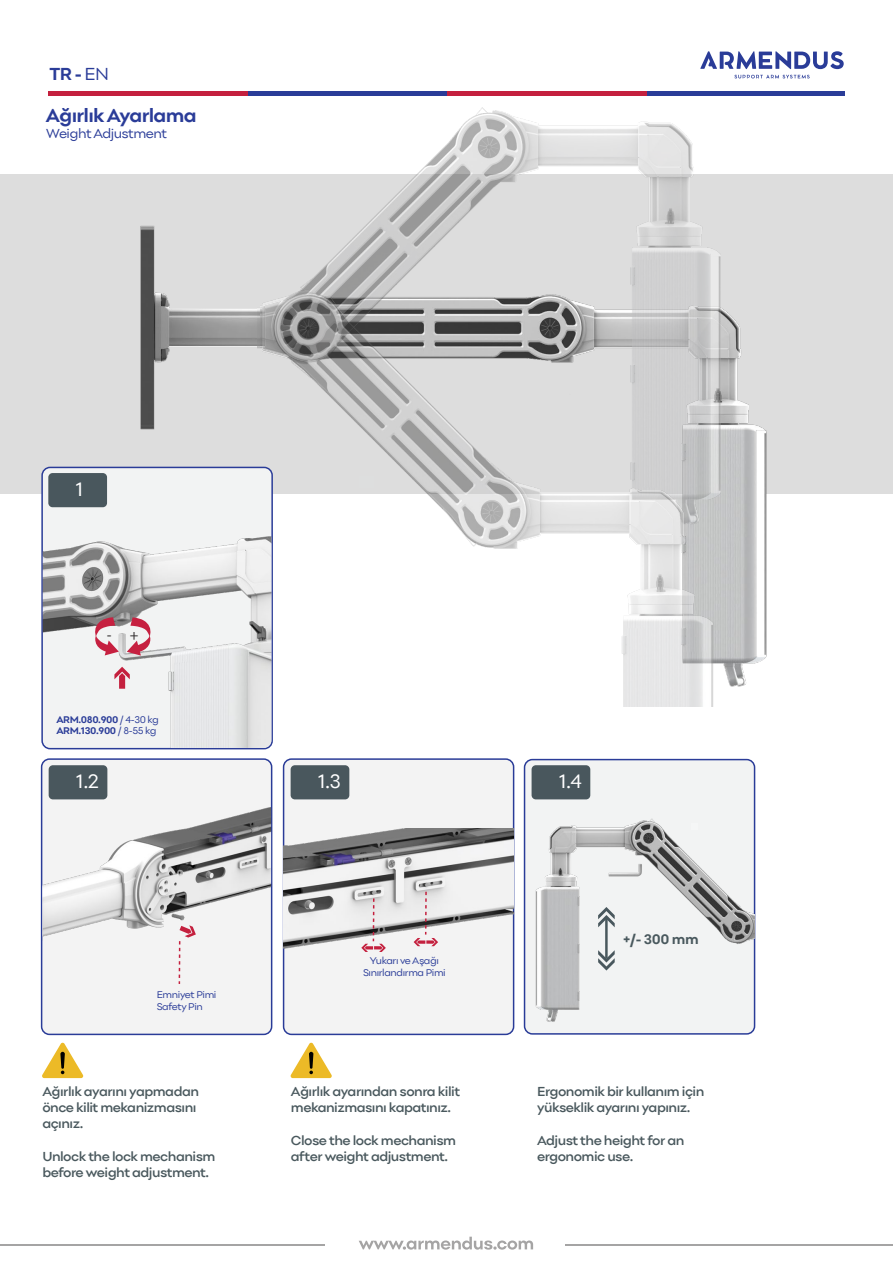
<style>
.page{position:relative;width:893px;height:1263px;background:#fff}
.page>*{position:absolute;margin:0;border:0;box-sizing:border-box;transform-origin:0 0}
.t1{font:20.1px "Point";color:#fff}
.t2{font:700 19.5px "Point";letter-spacing:-.04em;color:#2a3c98}
.t3{font:700 18px "Point";color:#2a3c98}
.t4{font:14.4px "Myriad Pro";color:#231f20}
.t5{font:700 14.25px "Point";color:#49585d}
.t6{font:600 13.5px/16.2px "Point";letter-spacing:-.04em;color:#49585d}
.t7{font:13.5px "Point";letter-spacing:-.04em;color:#2a3c98}
.t8{font:10.05px/12px "Point";letter-spacing:-.04em;color:#2a3c98}
.t9{font:700 10.05px/10.6px "Point";letter-spacing:-.04em;color:#2a3c98}
.s1{font-weight:400}
</style>
<div class="page">
<div style="left:524px;top:760px;width:231px;height:274px;background:#f2f3f3;border-radius:8px"></div>
<div style="left:524px;top:759px;width:231px;height:276px;border:2px solid #2a3c98;border-radius:8px"></div>
<img style="left:525px;top:785px;width:229px;height:244px">
<hr style="left:645px;top:91px;width:199px;height:4px;background:#2a3c98">
<hr style="left:248px;top:91px;width:200px;height:4px;background:#2a3c98">
<hr style="left:49px;top:91px;width:199px;height:4px;background:#c4203e">
<svg style="left:784px;top:51px;width:60px;height:18px"></svg>
<svg style="left:784px;top:75px;width:26px;height:3px"></svg>
<div style="left:532px;top:765px;width:58px;height:34px;background:#49575d;border-radius:4px"></div>
<svg style="left:359px;top:1237px;width:174px;height:12px"></svg>
<hr style="left:0;top:1245px;width:325px;height:1px;background:#a5a4a4">
<hr style="left:565px;top:1245px;width:328px;height:1px;background:#a5a4a4">
<svg style="left:598px;top:907px;width:17px;height:20px"></svg>
<svg style="left:598px;top:950px;width:17px;height:20px"></svg>
<hr style="left:605px;top:918px;width:3px;height:40px;background:#49585d">
<svg style="left:290px;top:1042px;width:42px;height:36px"></svg>
<svg style="left:42px;top:1042px;width:42px;height:36px"></svg>
<img style="left:43px;top:741px;width:228px;height:7px">
<img style="left:0;top:185px;width:893px;height:556px">
<img style="left:258px;top:51px;width:526px;height:520px">
<img style="left:260px;top:210px;width:523px;height:497px">
<div style="left:359px;top:476px;width:15px;height:12px;background:#dddede"></div>
<div style="left:367px;top:110px;width:23px;height:12px;background:#fff"></div>
<svg style="left:94px;top:617px;width:25px;height:38px"></svg>
<svg style="left:127px;top:617px;width:24px;height:39px"></svg>
<svg style="left:114px;top:667px;width:16px;height:22px"></svg>
<div style="left:691px;top:824px;width:7px;height:6px;background:#f5f6f6"></div>
<div style="left:42px;top:759px;width:230px;height:275px;background:#f3f3f3;border-radius:8px"></div>
<div style="left:41px;top:758px;width:231px;height:277px;border:2px solid #2a3c98;border-radius:8px"></div>
<img style="left:42px;top:807px;width:229px;height:189px">
<div style="left:49px;top:765px;width:58px;height:34px;background:#49575d;border-radius:4px"></div>
<svg style="left:179px;top:925px;width:17px;height:59px"></svg>
<div style="left:284px;top:759px;width:230px;height:275px;background:#f3f3f3;border-radius:8px"></div>
<div style="left:283px;top:758px;width:231px;height:277px;border:2px solid #2a3c98;border-radius:8px"></div>
<div style="left:291px;top:765px;width:58px;height:34px;background:#49575d;border-radius:4px"></div>
<img style="left:284px;top:828px;width:229px;height:158px">
<svg style="left:414px;top:892px;width:24px;height:54px"></svg>
<svg style="left:361px;top:898px;width:25px;height:54px"></svg>
<h3 class="t3" style="left:50px;top:63px;width:61px">TR - <span class="s1">EN</span></h3>
<h2 class="t2" style="left:46px;top:103px;width:152px">Ağırlık Ayarlama</h2>
<p class="t7" style="left:46px;top:125px;width:123px">Weight Adjustment</p>
<h1 class="t1" style="left:76px;top:477px;width:10px">1</h1>
<p class="t4" style="left:112px;top:646px;width:6px;rotate:-180deg">-</p>
<p class="t4" style="left:139px;top:646px;width:10px;rotate:-180deg">+</p>
<p class="t9" style="left:56px;top:715px;width:104px">ARM.080.900 <span class="s1">/ 4-30 kg<br></span>ARM.130.900 <span class="s1">/ 8-55 kg</span></p>
<h1 class="t1" style="left:76px;top:769px;width:25px">1.2</h1>
<p class="t8" style="left:157px;top:988px;width:61px">Emniyet Pimi<br>Safety Pin</p>
<p class="t6" style="left:42px;top:1083px;width:158px">Ağırlık ayarını yapmadan önce kilit mekanizmasını açınız.</p>
<p class="t6" style="left:42px;top:1148px;width:175px">Unlock the lock mechanism before weight adjustment.</p>
<h1 class="t1" style="left:318px;top:769px;width:25px">1.3</h1>
<p class="t8" style="left:363px;top:955px;width:84px;text-align:center">Yukarı ve Aşağı<br>Sınırlandırma Pimi</p>
<p class="t6" style="left:291px;top:1083px;width:171px">Ağırlık ayarından sonra kilit mekanizmasını kapatınız.</p>
<p class="t6" style="left:291px;top:1132px;width:167px">Close the lock mechanism after weight adjustment.</p>
<h1 class="t1" style="left:559px;top:769px;width:24px">1.4</h1>
<p class="t5" style="left:623px;top:930px;width:77px">+/- 300 mm</p>
<p class="t6" style="left:537px;top:1083px;width:169px">Ergonomik bir kullanım için yükseklik ayarını yapınız.</p>
<p class="t6" style="left:537px;top:1132px;width:149px">Adjust the height for an ergonomic use.</p>
</div>
